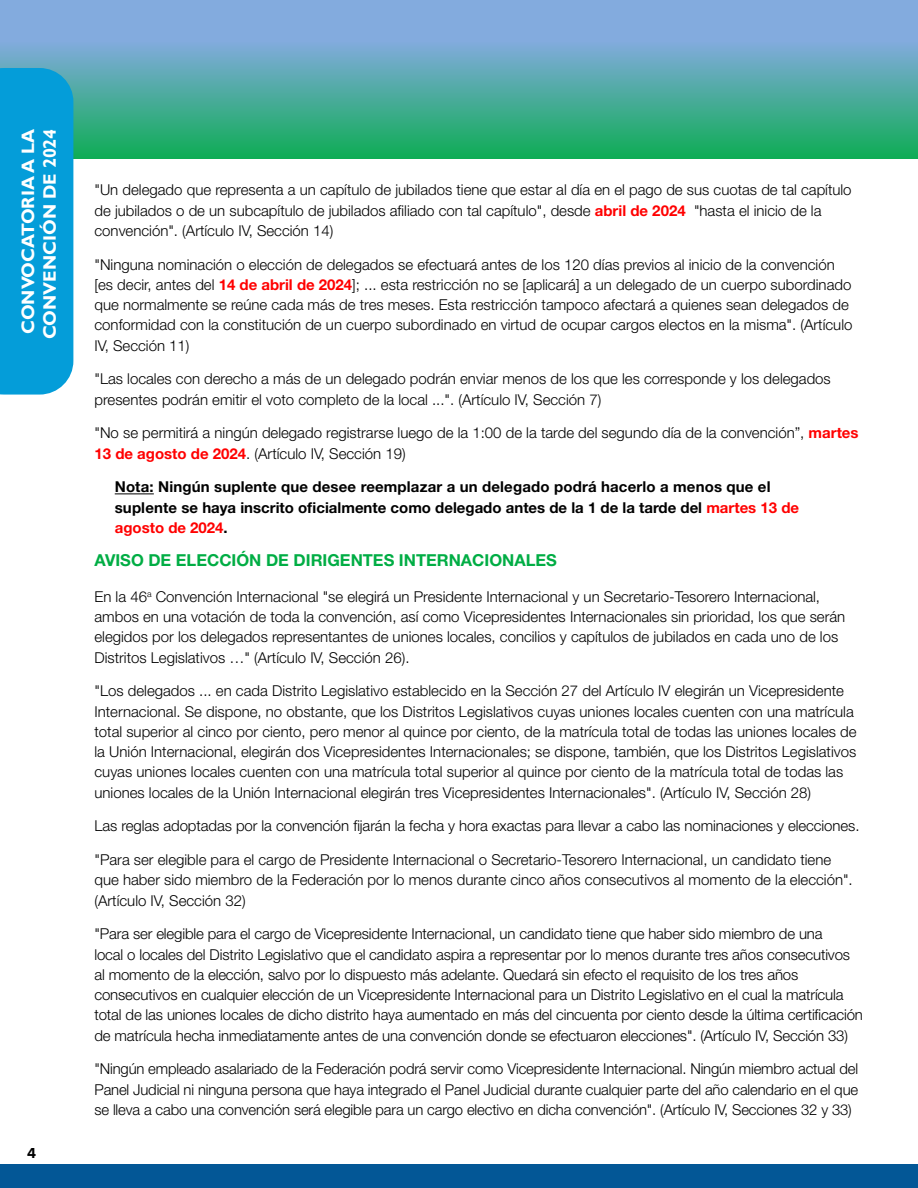
<style>
.page{position:relative;width:918px;height:1188px;background:#fff}
.page>*{position:absolute;margin:0;border:0;box-sizing:border-box;transform-origin:0 0}
.t1{font:700 18px/21.6px "Gill Sans";color:#fff}
.SubHeads{font:700 16.5px "Helvetica Neue LT Std";color:#00ad44}
.body_copy_helvetica_light{font:300 15px/20.2px "Helvetica Neue LT Std";color:#000}
.body_copy_helvetica_light-2{font:700 15px/20.2px "Helvetica Neue LT Std";letter-spacing:.005em;color:#000}
.t2{font:700 15px "Proxima Nova";color:#000}
.s1{font-weight:700;color:#f00}
.s2{color:#f00}
</style>
<div class="page">
<div style="left:0;top:0;width:918px;height:159px;background:#83abde"></div>
<div style="left:0;top:41px;width:918px;height:118px;background:linear-gradient(to bottom,#82abdd,#0fac56)"></div>
<div style="left:0;top:1164px;width:918px;height:24px;background:#035796"></div>
<div style="left:0;top:68px;width:73px;height:327px;background:#049dd9"></div>
<hr style="left:115px;top:494px;width:39px;height:1px;background:#000">
<p class="t1" style="left:18px;top:339px;width:212px;rotate:-90deg">CONVOCATORIA A LA<br>CONVENCIÓN DE 2024</p>
<p class="t2" style="left:27px;top:1146px;width:10px">4</p>
<p class="body_copy_helvetica_light" style="left:94px;top:180px;width:759px">"Un delegado que representa a un capítulo de jubilados tiene que estar al día en el pago de sus cuotas de tal capítulo de jubilados o de un subcapítulo de jubilados afiliado con tal capítulo", desde <span class="s1">abril de 2024</span> "hasta el inicio de la convención". (Artículo IV, Sección 14)</p>
<p class="body_copy_helvetica_light" style="left:94px;top:254px;width:759px">"Ninguna nominación o elección de delegados se efectuará antes de los 120 días previos al inicio de la convención [es decir, antes del <span class="s1">14 de abril de 2024</span>]; ... esta restricción no se [aplicará] a un delegado de un cuerpo subordinado que normalmente se reúne cada más de tres meses. Esta restricción tampoco afectará a quienes sean delegados de conformidad con la constitución de un cuerpo subordinado en virtud de ocupar cargos electos en la misma". (Artículo IV, Sección 11)</p>
<p class="body_copy_helvetica_light" style="left:94px;top:369px;width:738px">"Las locales con derecho a más de un delegado podrán enviar menos de los que les corresponde y los delegados presentes podrán emitir el voto completo de la local ...". (Artículo IV, Sección 7)</p>
<p class="body_copy_helvetica_light" style="left:94px;top:423px;width:766px">"No se permitirá a ningún delegado registrarse luego de la 1:00 de la tarde del segundo día de la convención”, <span class="s1">martes<br>13 de agosto de 2024</span>. (Artículo IV, Sección 19)</p>
<p class="body_copy_helvetica_light-2" style="left:115px;top:477px;width:686px">Nota: Ningún suplente que desee reemplazar a un delegado podrá hacerlo a menos que el suplente se haya inscrito oficialmente como delegado antes de la 1 de la tarde del <span class="s2">martes 13 de agosto de 2024</span>.</p>
<p class="SubHeads" style="left:94px;top:550px;width:464px">AVISO DE ELECCIÓN DE DIRIGENTES INTERNACIONALES</p>
<p class="body_copy_helvetica_light" style="left:94px;top:586px;width:752px">En la 46<sup>a</sup> Convención Internacional "se elegirá un Presidente Internacional y un Secretario-Tesorero Internacional, ambos en una votación de toda la convención, así como Vicepresidentes Internacionales sin prioridad, los que serán elegidos por los delegados representantes de uniones locales, concilios y capítulos de jubilados en cada uno de los Distritos Legislativos …" (Artículo IV, Sección 26).</p>
<p class="body_copy_helvetica_light" style="left:94px;top:681px;width:764px">"Los delegados ... en cada Distrito Legislativo establecido en la Sección 27 del Artículo IV elegirán un Vicepresidente Internacional. Se dispone, no obstante, que los Distritos Legislativos cuyas uniones locales cuenten con una matrícula total superior al cinco por ciento, pero menor al quince por ciento, de la matrícula total de todas las uniones locales de la Unión Internacional, elegirán dos Vicepresidentes Internacionales; se dispone, también, que los Distritos Legislativos cuyas uniones locales cuenten con una matrícula total superior al quince por ciento de la matrícula total de todas las uniones locales de la Unión Internacional elegirán tres Vicepresidentes Internacionales". (Artículo IV, Sección 28)</p>
<p class="body_copy_helvetica_light" style="left:94px;top:816px;width:767px">Las reglas adoptadas por la convención fijarán la fecha y hora exactas para llevar a cabo las nominaciones y elecciones.</p>
<p class="body_copy_helvetica_light" style="left:94px;top:849px;width:760px">"Para ser elegible para el cargo de Presidente Internacional o Secretario-Tesorero Internacional, un candidato tiene que haber sido miembro de la Federación por lo menos durante cinco años consecutivos al momento de la elección". (Artículo IV, Sección 32)</p>
<p class="body_copy_helvetica_light" style="left:94px;top:924px;width:770px">"Para ser elegible para el cargo de Vicepresidente Internacional, un candidato tiene que haber sido miembro de una<br>local o locales del Distrito Legislativo que el candidato aspira a representar por lo menos durante tres años consecutivos al momento de la elección, salvo por lo dispuesto más adelante. Quedará sin efecto el requisito de los tres años consecutivos en cualquier elección de un Vicepresidente Internacional para un Distrito Legislativo en el cual la matrícula total de las uniones locales de dicho distrito haya aumentado en más del cincuenta por ciento desde la última certificación de matrícula hecha inmediatamente antes de una convención donde se efectuaron elecciones". (Artículo IV, Sección 33)</p>
<p class="body_copy_helvetica_light" style="left:94px;top:1059px;width:765px;text-align:justify">"Ningún empleado asalariado de la Federación podrá servir como Vicepresidente Internacional. Ningún miembro actual del Panel Judicial ni ninguna persona que haya integrado el Panel Judicial durante cualquier parte del año calendario en el que se lleva a cabo una convención será elegible para un cargo electivo en dicha convención". (Artículo IV, Secciones 32 y 33)</p>
</div>
